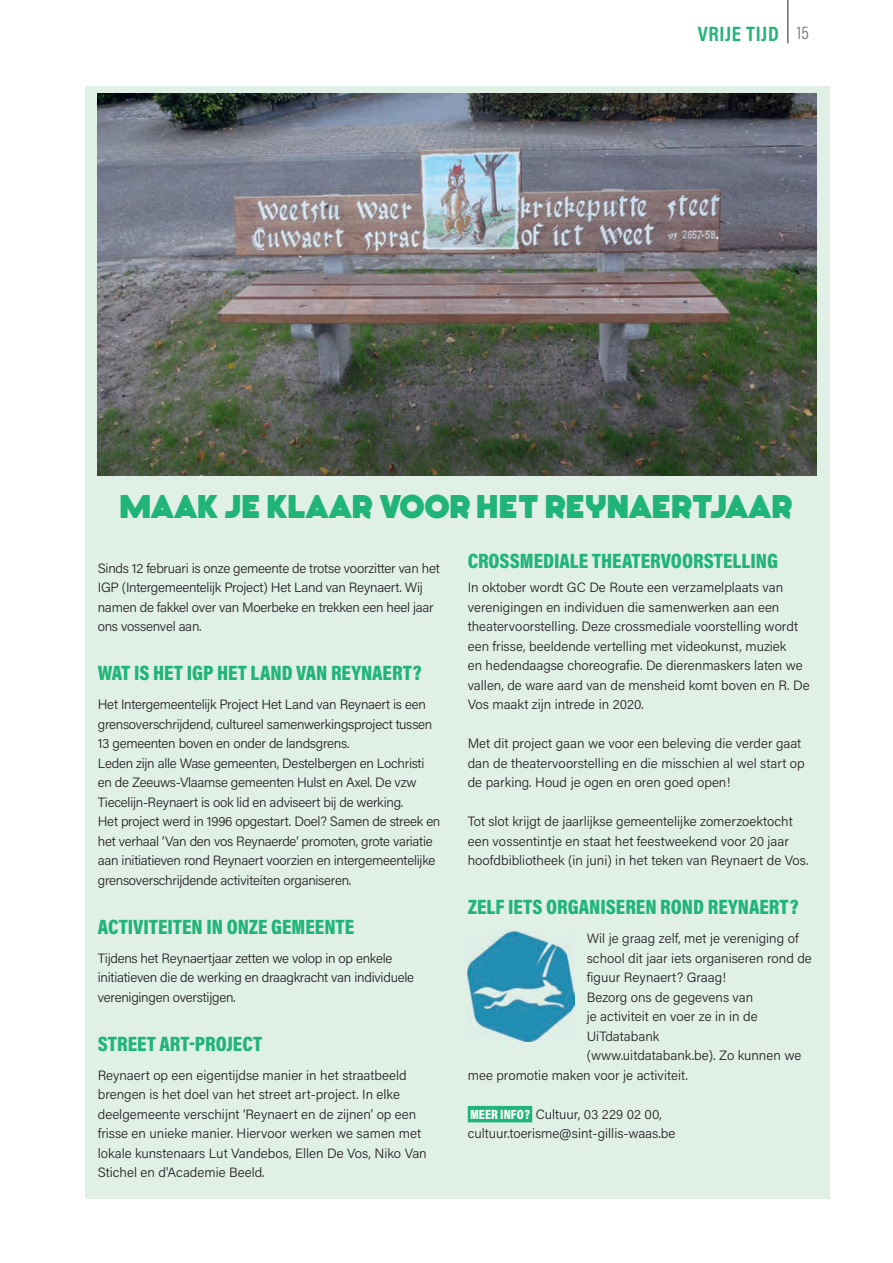
<style>
.page{position:relative;width:893px;height:1263px;background:#fff}
.page>*{position:absolute;margin:0;border:0;box-sizing:border-box;transform-origin:0 0}
.t1{font:34.5px "Fat Frank";color:#21b479}
.t2{font:900 21px "Acumin Pro Cond";color:#21b479}
.t3{font:700 21px "Acumin Pro Cond";letter-spacing:.03em;color:#21b479}
.t4{font:300 13.5px/19.5px "Acumin Pro";letter-spacing:-.005em;color:#231f20}
.s1{font-weight:300;font-size:18px;color:#6c6d70}
.s2{font-family:"Acumin Pro Cond";font-weight:900;color:#fff}
</style>
<div class="page">
<hr style="left:787px;top:0;width:2px;height:43px;background:#6c6d70">
<div style="left:85px;top:87px;width:744px;height:1112px;background:#e0f0e6"></div>
<div style="left:468px;top:1106px;width:64px;height:16px;background:#21b479"></div>
<img style="left:98px;top:94px;width:718px;height:381px">
<img style="left:468px;top:931px;width:106px;height:110px">
<h2 class="t3" style="left:698px;top:20px;width:113px">VRIJE TIJD <span class="s1">15</span></h2>
<h1 class="t1" style="left:121px;top:489px;width:674px">MAAK JE KLAAR VOOR HET REYNAERTJAAR</h1>
<p class="t4" style="left:98px;top:558px;width:344px">Sinds 12 februari is onze gemeente de trotse voorzitter van het IGP (Intergemeentelijk Project) Het Land van Reynaert. Wij namen de fakkel over van Moerbeke en trekken een heel jaar ons vossenvel aan.</p>
<h2 class="t2" style="left:98px;top:659px;width:325px">WAT IS HET IGP HET LAND VAN REYNAERT?</h2>
<p class="t4" style="left:98px;top:694px;width:344px">Het Intergemeentelijk Project Het Land van Reynaert is een grensoverschrijdend, cultureel samenwerkingsproject tussen 13 gemeenten boven en onder de landsgrens.<br>Leden zijn alle Wase gemeenten, Destelbergen en Lochristi en de Zeeuws-Vlaamse gemeenten Hulst en Axel. De vzw Tiecelijn-Reynaert is ook lid en adviseert bij de werking.<br>Het project werd in 1996 opgestart. Doel? Samen de streek en het verhaal ‘Van den vos Reynaerde’ promoten, grote variatie aan initiatieven rond Reynaert voorzien en intergemeentelijke grensoverschrijdende activiteiten organiseren.</p>
<h2 class="t2" style="left:98px;top:913px;width:258px">ACTIVITEITEN IN ONZE GEMEENTE</h2>
<p class="t4" style="left:98px;top:948px;width:318px">Tijdens het Reynaertjaar zetten we volop in op enkele initiatieven die de werking en draagkracht van individuele verenigingen overstijgen.</p>
<h2 class="t2" style="left:98px;top:1030px;width:166px">STREET ART-PROJECT</h2>
<p class="t4" style="left:98px;top:1065px;width:330px">Reynaert op een eigentijdse manier in het straatbeeld brengen is het doel van het street art-project. In elke deelgemeente verschijnt ‘Reynaert en de zijnen’ op een frisse en unieke manier. Hiervoor werken we samen met lokale kunstenaars Lut Vandebos, Ellen De Vos, Niko Van Stichel en d'Academie Beeld.</p>
<h2 class="t2" style="left:468px;top:547px;width:312px">CROSSMEDIALE THEATERVOORSTELLING</h2>
<p class="t4" style="left:468px;top:577px;width:343px">In oktober wordt GC De Route een verzamelplaats van verenigingen en individuen die samenwerken aan een theatervoorstelling. Deze crossmediale voorstelling wordt een frisse, beeldende vertelling met videokunst, muziek<br>en hedendaagse choreografie. De dierenmaskers laten we vallen, de ware aard van de mensheid komt boven en R. De Vos maakt zijn intrede in 2020.</p>
<p class="t4" style="left:468px;top:733px;width:338px">Met dit project gaan we voor een beleving die verder gaat dan de theatervoorstelling en die misschien al wel start op de parking. Houd je ogen en oren goed open!</p>
<p class="t4" style="left:468px;top:811px;width:342px">Tot slot krijgt de jaarlijkse gemeentelijke zomerzoektocht een vossentintje en staat het feestweekend voor 20 jaar hoofdbibliotheek (in juni) in het teken van Reynaert de Vos.</p>
<h2 class="t2" style="left:468px;top:893px;width:332px">ZELF IETS ORGANISEREN ROND REYNAERT?</h2>
<p class="t4" style="left:587px;top:928px;width:213px">Wil je graag zelf, met je vereniging of</p>
<p class="t4" style="left:587px;top:948px;width:226px">school dit jaar iets organiseren rond de</p>
<p class="t4" style="left:587px;top:967px;width:141px">figuur Reynaert? Graag!</p>
<p class="t4" style="left:587px;top:987px;width:168px">Bezorg ons de gegevens van</p>
<p class="t4" style="left:587px;top:1006px;width:172px">je activiteit en voer ze in in de</p>
<p class="t4" style="left:587px;top:1026px;width:74px">UiTdatabank</p>
<p class="t4" style="left:587px;top:1045px;width:216px">(www.uitdatabank.be). Zo kunnen we</p>
<p class="t4" style="left:468px;top:1065px;width:222px">mee promotie maken voor je activiteit.</p>
<p class="t4" style="left:468px;top:1104px;width:209px"><span class="s2">MEER INFO?</span> Cultuur, 03 229 02 00, cultuur.toerisme@sint-gillis-waas.be</p>
</div>
